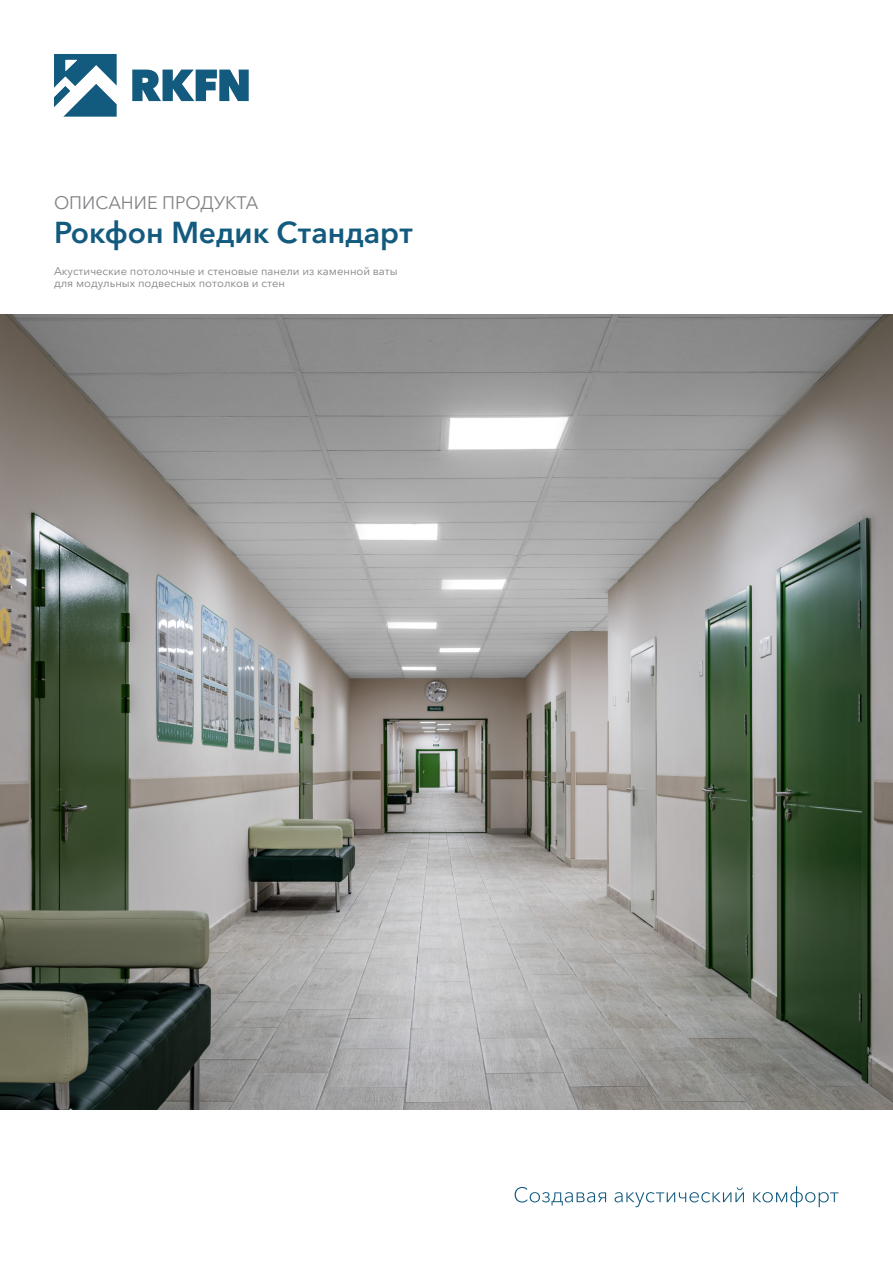
<style>
.page{position:relative;width:893px;height:1263px;background:#fff}
.page>*{position:absolute;margin:0;border:0;box-sizing:border-box;transform-origin:0 0}
.t1{font:600 30px "Avenir Next Cyr";color:#135a7f}
.t2{font:18px "Avenir Next Cyr";color:#808285}
.t3{font:11.25px/12px "Avenir Next Cyr";color:#808285}
</style>
<div class="page">
<svg style="left:515px;top:1186px;width:323px;height:21px"></svg>
<img style="left:0;top:315px;width:893px;height:794px">
<svg style="left:54px;top:54px;width:63px;height:63px"></svg>
<svg style="left:132px;top:70px;width:117px;height:31px"></svg>
<h2 class="t2" style="left:54px;top:192px;width:206px">ОПИСАНИЕ ПРОДУКТА</h2>
<h1 class="t1" style="left:54px;top:215px;width:361px">Рокфон Медик Стандарт</h1>
<p class="t3" style="left:54px;top:265px;width:345px">Акустические потолочные и стеновые панели из каменной ваты для модульных подвесных потолков и стен</p>
</div>
